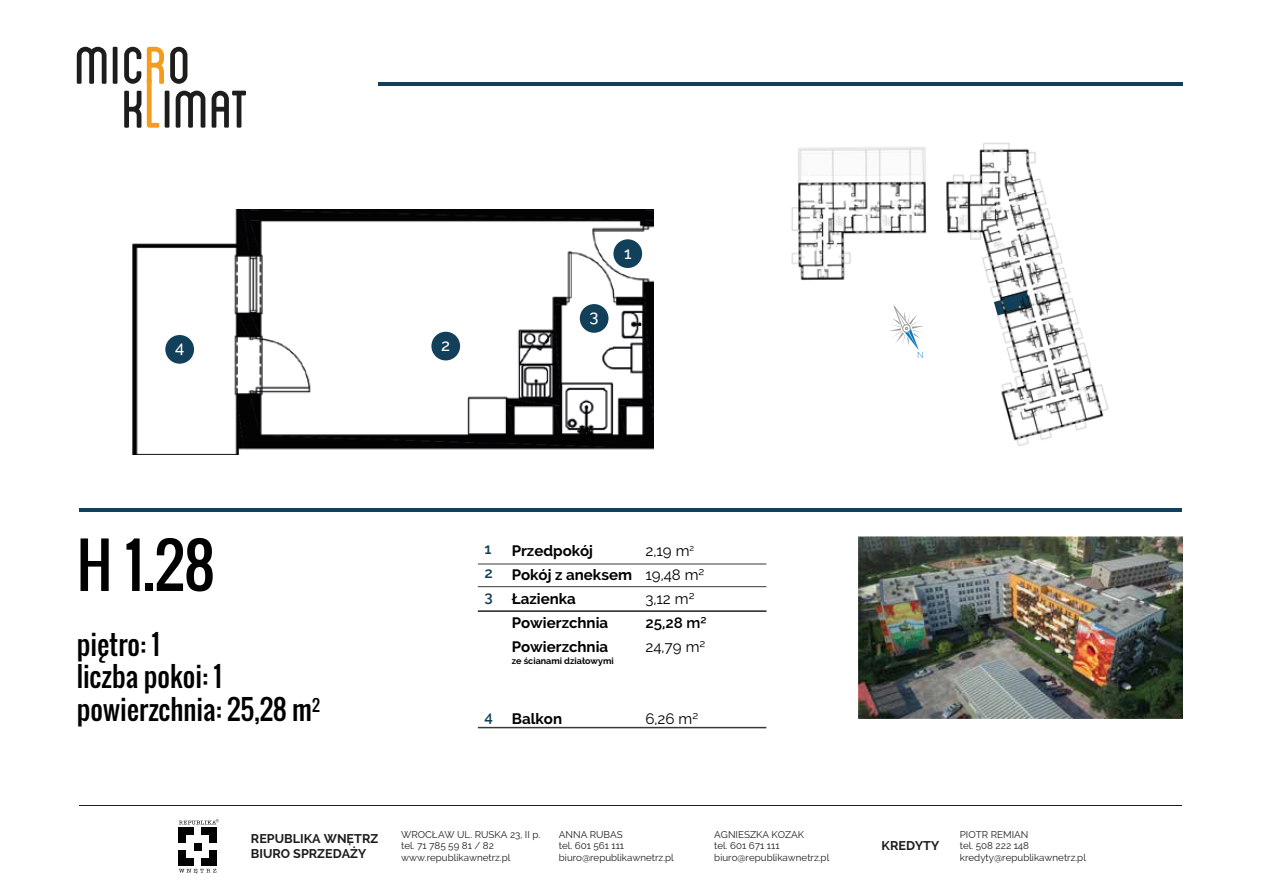
<style>
.page{position:relative;width:1263px;height:893px;background:#fff}
.page>*{position:absolute;margin:0;border:0;box-sizing:border-box;transform-origin:0 0}
.t1{font:60px "Oswald";color:#000101}
.t2{font:27px/32.4px "Oswald";color:#000101}
.t3{font:500 16.65px "Raleway";color:#fff}
.t4{font:700 15px/24px "Raleway";color:#000101}
.t5{font:15px/24px "Raleway";color:#000101}
.t6{font:600 15px "Raleway";color:#000101}
.t7{font:600 15px/24px "Raleway";color:#123f59;text-align:justify}
.t8{font:700 12.6px/15.1px "Raleway";color:#1d1d1b}
.t9{font:9.75px/11.7px "Raleway";color:#1d1d1b}
.t10{font:700 9px "Raleway";color:#000101}
.t11{font:300 8.85px "Lato";color:#077abf}
</style>
<div class="page">
<img style="left:133px;top:210px;width:521px;height:244px">
<img style="left:791px;top:142px;width:318px;height:304px">
<hr style="left:80px;top:805px;width:1102px;height:1px;background:#1d1d1b">
<svg style="left:179px;top:869px;width:37px;height:5px"></svg>
<div style="left:179px;top:828px;width:7px;height:7px;background:#000101"></div>
<div style="left:187px;top:828px;width:7px;height:7px;background:#000101"></div>
<div style="left:202px;top:828px;width:7px;height:7px;background:#000101"></div>
<div style="left:209px;top:828px;width:7px;height:7px;background:#000101"></div>
<div style="left:209px;top:835px;width:7px;height:7px;background:#000101"></div>
<div style="left:179px;top:835px;width:7px;height:8px;background:#000101"></div>
<div style="left:194px;top:843px;width:7px;height:7px;background:#000101"></div>
<div style="left:179px;top:858px;width:7px;height:7px;background:#000101"></div>
<div style="left:187px;top:858px;width:7px;height:7px;background:#000101"></div>
<div style="left:179px;top:851px;width:7px;height:7px;background:#000101"></div>
<div style="left:202px;top:858px;width:7px;height:7px;background:#000101"></div>
<div style="left:209px;top:858px;width:7px;height:7px;background:#000101"></div>
<div style="left:209px;top:851px;width:7px;height:7px;background:#000101"></div>
<svg style="left:179px;top:819px;width:40px;height:5px"></svg>
<img style="left:859px;top:536px;width:324px;height:183px">
<svg style="left:77px;top:47px;width:30px;height:37px"></svg>
<hr style="left:113px;top:47px;width:4px;height:37px;background:#1d1d1b">
<svg style="left:124px;top:91px;width:17px;height:37px"></svg>
<svg style="left:170px;top:47px;width:17px;height:37px"></svg>
<svg style="left:124px;top:47px;width:17px;height:37px"></svg>
<svg style="left:147px;top:47px;width:17px;height:81px"></svg>
<hr style="left:165px;top:91px;width:4px;height:37px;background:#1d1d1b">
<svg style="left:176px;top:91px;width:29px;height:37px"></svg>
<svg style="left:212px;top:91px;width:34px;height:37px"></svg>
<hr style="left:378px;top:83px;width:804px;height:3px;background:#123f59">
<hr style="left:80px;top:509px;width:1102px;height:3px;background:#123f59">
<div style="left:431px;top:332px;width:29px;height:28px;background:#123f59;border-radius:50%"></div>
<div style="left:613px;top:239px;width:29px;height:29px;background:#123f59;border-radius:50%"></div>
<div style="left:580px;top:304px;width:28px;height:29px;background:#123f59;border-radius:50%"></div>
<div style="left:165px;top:335px;width:29px;height:29px;background:#123f59;border-radius:50%"></div>
<hr style="left:478px;top:586px;width:288px;height:1px;background:#3a3938">
<hr style="left:478px;top:564px;width:288px;height:1px;background:#3a3938">
<hr style="left:478px;top:610px;width:288px;height:2px;background:#3a3938">
<hr style="left:478px;top:727px;width:288px;height:1px;background:#3a3938">
<svg style="left:889px;top:305px;width:35px;height:48px"></svg>
<h3 class="t3" style="left:175px;top:337px;width:11px">4</h3>
<h1 class="t1" style="left:77px;top:520px;width:139px">H 1.28</h1>
<h2 class="t2" style="left:77px;top:628px;width:245px">piętro: 1<br>liczba pokoi: 1 powierzchnia: 25,28 m<sup>2</sup></h2>
<h3 class="t3" style="left:441px;top:335px;width:11px">2</h3>
<h3 class="t3" style="left:590px;top:306px;width:11px">3</h3>
<h3 class="t3" style="left:624px;top:243px;width:9px">1</h3>
<h3 class="t7" style="left:484px;top:537px;width:10px">1<br>2<br>3</h3>
<h3 class="t7" style="left:484px;top:705px;width:10px">4</h3>
<h3 class="t4" style="left:512px;top:539px;width:122px">Przedpokój<br>Pokój z aneksem<br>Łazienka<br>Powierzchnia<br>Powierzchnia</h3>
<p class="t10" style="left:512px;top:655px;width:103px">ze ścianami działowymi</p>
<h3 class="t5" style="left:645px;top:538px;width:61px">2,19 m<sup>2<br></sup>19,48 m²<br>3,12 m²</h3>
<h3 class="t6" style="left:645px;top:614px;width:63px">25,28 m²</h3>
<h3 class="t5" style="left:645px;top:634px;width:61px">24,79 m²</h3>
<h3 class="t4" style="left:512px;top:707px;width:52px">Balkon</h3>
<h3 class="t5" style="left:645px;top:706px;width:54px">6,26 m²</h3>
<p class="t11" style="left:917px;top:349px;width:8px">N</p>
<p class="t8" style="left:251px;top:831px;width:129px">REPUBLIKA WNĘTRZ<br>BIURO SPRZEDAŻY</p>
<p class="t9" style="left:401px;top:828px;width:141px">WROCŁAW UL. RUSKA 23, II p. tel. 71 785 59 81 / 82 www.republikawnetrz.pl</p>
<p class="t9" style="left:714px;top:828px;width:116px">AGNIESZKA KOZAK<br>tel. 601 671 111 biuro@republikawnetrz.pl</p>
<p class="t9" style="left:559px;top:828px;width:116px">ANNA RUBAS<br>tel. 601 561 111 biuro@republikawnetrz.pl</p>
<p class="t9" style="left:960px;top:828px;width:128px">PIOTR REMIAN<br>tel. 508 222 148 kredyty@republikawnetrz.pl</p>
<p class="t8" style="left:882px;top:838px;width:59px">KREDYTY</p>
</div>
